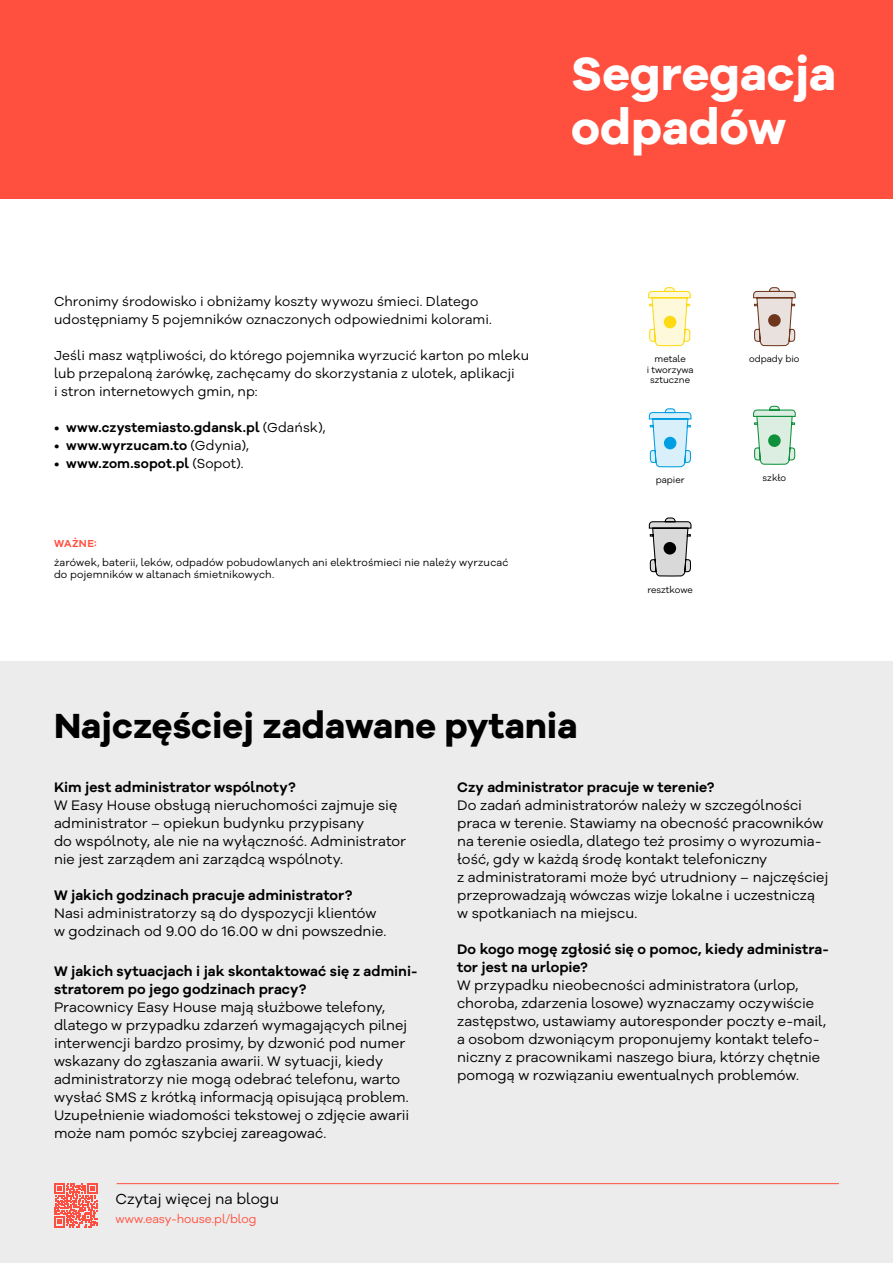
<style>
.page{position:relative;width:893px;height:1263px;background:#fff}
.page>*{position:absolute;margin:0;border:0;box-sizing:border-box;transform-origin:0 0}
.t1{font:700 48px/54px "Galano Grotesque Alt";color:#fff}
.t2{font:700 36px "Galano Grotesque Alt";color:#000}
.t3{font:15px "Galano Grotesque Alt";color:#000}
.t4{font:14.25px/18px "Galano Grotesque Alt";color:#000}
.t5{font:600 14.25px/18px "Galano Grotesque Alt";letter-spacing:.005em;color:#000}
.t6{font:13.5px/18px "Galano Grotesque Alt";letter-spacing:.005em;color:#000}
.t7{font:600 13.5px "Galano Grotesque Alt";letter-spacing:.01em;color:#000}
.t8{font:12px "Galano Grotesque Alt";color:#ff503f}
.t9{font:10.5px/12px "Galano Grotesque Alt";letter-spacing:.015em;color:#000}
.t10{font:600 10.5px "Galano Grotesque Alt";letter-spacing:.04em;color:#ff503f}
.t11{font:9.3px/10.4px "Galano Grotesque Alt";color:#000;text-align:center}
.s1{font-weight:400}
</style>
<div class="page">
<div style="left:0;top:0;width:893px;height:198px;background:#ff503f"></div>
<div style="left:0;top:662px;width:893px;height:601px;background:#ececec"></div>
<svg style="left:648px;top:408px;width:44px;height:60px"></svg>
<svg style="left:753px;top:287px;width:43px;height:60px"></svg>
<svg style="left:648px;top:287px;width:43px;height:60px"></svg>
<svg style="left:753px;top:405px;width:43px;height:60px"></svg>
<svg style="left:648px;top:517px;width:44px;height:60px"></svg>
<svg style="left:54px;top:1183px;width:44px;height:44px"></svg>
<hr style="left:117px;top:1183px;width:722px;height:1px;background:#ff503f">
<h1 class="t1" style="left:571px;top:45px;width:266px">Segregacja odpadów</h1>
<p class="t6" style="left:54px;top:292px;width:439px">Chronimy środowisko i obniżamy koszty wywozu śmieci. Dlatego udostępniamy 5 pojemników oznaczonych odpowiednimi kolorami.</p>
<p class="t6" style="left:54px;top:346px;width:477px">Jeśli masz wątpliwości, do którego pojemnika wyrzucić karton po mleku lub przepaloną żarówkę, zachęcamy do skorzystania z ulotek, aplikacji<br>i stron internetowych gmin, np:</p>
<p class="t7" style="left:54px;top:419px;width:273px"><span class="s1">•</span> www.czystemiasto.gdansk.pl <span class="s1">(Gdańsk),</span></p>
<p class="t7" style="left:54px;top:437px;width:196px"><span class="s1">•</span> www.wyrzucam.to <span class="s1">(Gdynia),</span></p>
<p class="t7" style="left:54px;top:455px;width:191px"><span class="s1">•</span> www.zom.sopot.pl <span class="s1">(Sopot).</span></p>
<p class="t10" style="left:54px;top:536px;width:44px">WAŻNE:</p>
<p class="t9" style="left:54px;top:556px;width:456px">żarówek, baterii, leków, odpadów pobudowlanych ani elektrośmieci nie należy wyrzucać do pojemników w altanach śmietnikowych.</p>
<p class="t11" style="left:655px;top:354px;width:33px">metale</p>
<p class="t11" style="left:749px;top:354px;width:52px">odpady bio</p>
<p class="t11" style="left:647px;top:364px;width:48px">i tworzywa sztuczne</p>
<p class="t11" style="left:656px;top:475px;width:30px">papier</p>
<p class="t11" style="left:647px;top:584px;width:47px">resztkowe</p>
<p class="t11" style="left:763px;top:472px;width:25px">szkło</p>
<h2 class="t2" style="left:54px;top:702px;width:525px">Najczęściej zadawane pytania</h2>
<p class="t5" style="left:54px;top:778px;width:243px">Kim jest administrator wspólnoty?</p>
<p class="t4" style="left:54px;top:796px;width:354px">W Easy House obsługą nieruchomości zajmuje się administrator – opiekun budynku przypisany<br>do wspólnoty, ale nie na wyłączność. Administrator nie jest zarządem ani zarządcą wspólnoty.</p>
<p class="t5" style="left:54px;top:886px;width:300px">W jakich godzinach pracuje administrator?</p>
<p class="t4" style="left:54px;top:904px;width:334px">Nasi administratorzy są do dyspozycji klientów w godzinach od 9.00 do 16.00 w dni powszednie.</p>
<p class="t5" style="left:54px;top:962px;width:365px">W jakich sytuacjach i jak skontaktować się z admini&shy;stratorem po jego godzinach pracy?</p>
<p class="t4" style="left:54px;top:998px;width:357px">Pracownicy Easy House mają służbowe telefony, dlatego w przypadku zdarzeń wymagających pilnej interwencji bardzo prosimy, by dzwonić pod numer wskazany do zgłaszania awarii. W sytuacji, kiedy administratorzy nie mogą odebrać telefonu, warto wysłać SMS z krótką informacją opisującą problem.<br>Uzupełnienie wiadomości tekstowej o zdjęcie awarii może nam pomóc szybciej zareagować.</p>
<p class="t5" style="left:457px;top:778px;width:259px">Czy administrator pracuje w terenie?</p>
<p class="t4" style="left:457px;top:796px;width:373px">Do zadań administratorów należy w szczególności praca w terenie. Stawiamy na obecność pracowników na terenie osiedla, dlatego też prosimy o wyrozumia&shy;łość, gdy w każdą środę kontakt telefoniczny<br>z administratorami może być utrudniony – najczęściej przeprowadzają wówczas wizje lokalne i uczestniczą w spotkaniach na miejscu.</p>
<p class="t5" style="left:457px;top:940px;width:373px">Do kogo mogę zgłosić się o pomoc, kiedy administra&shy;tor jest na urlopie?</p>
<p class="t4" style="left:457px;top:976px;width:370px">W przypadku nieobecności administratora (urlop, choroba, zdarzenia losowe) wyznaczamy oczywiście zastępstwo, ustawiamy autoresponder poczty e-mail, a osobom dzwoniącym proponujemy kontakt telefo&shy;niczny z pracownikami naszego biura, którzy chętnie pomogą w rozwiązaniu ewentualnych problemów.</p>
<p class="t3" style="left:116px;top:1189px;width:165px">Czytaj więcej na blogu</p>
<p class="t8" style="left:116px;top:1211px;width:143px">www.easy-house.pl/blog</p>
</div>
